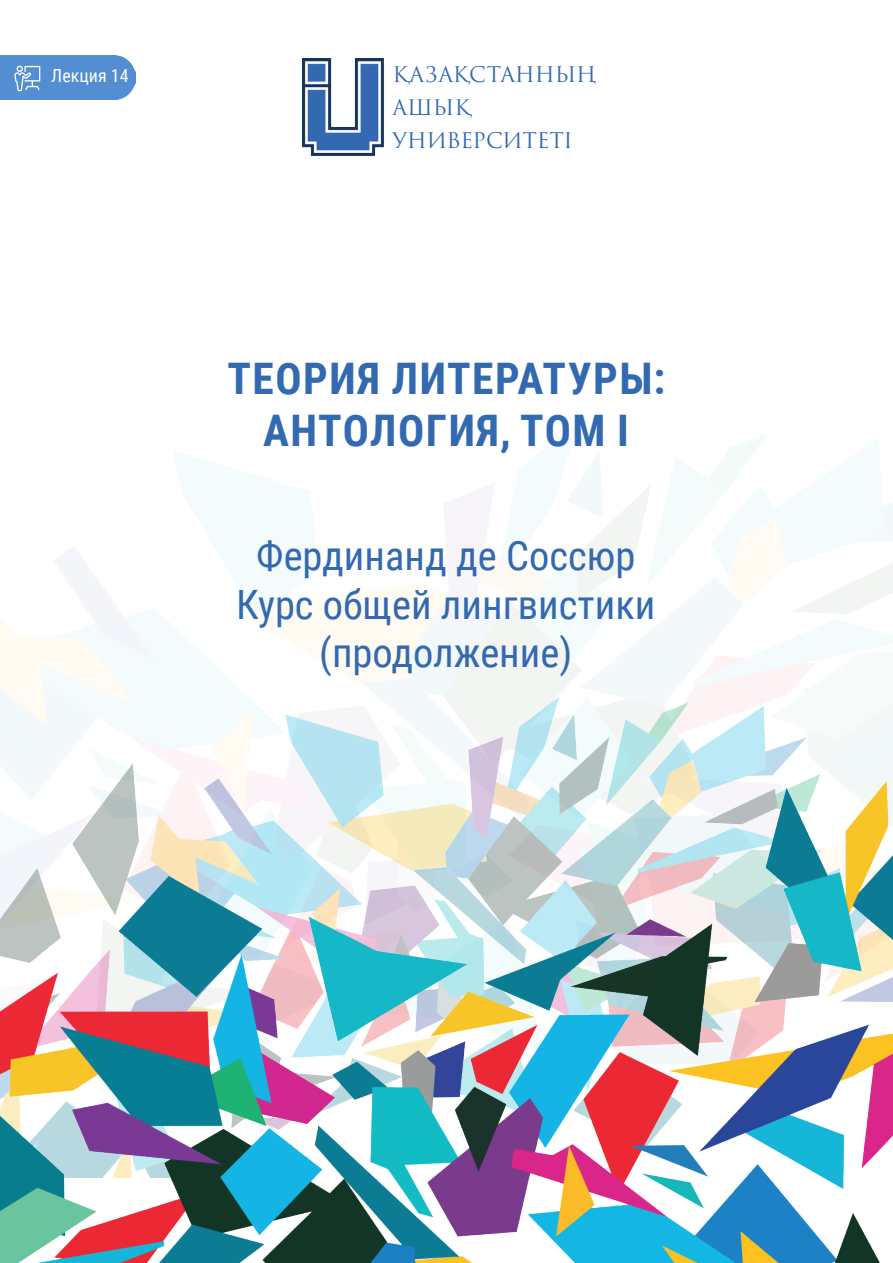
<style>
.page{position:relative;width:893px;height:1263px;background:#fff}
.page>*{position:absolute;margin:0;border:0;box-sizing:border-box;transform-origin:0 0}
.t1{font:700 43.5px/52.2px "Roboto Condensed";letter-spacing:.035em;color:#3269b1;text-align:center}
.t2{font:40.5px "Roboto Condensed";color:#3269b1}
.t3{font:21px "Trajan Pro 3";letter-spacing:-.01em;color:#3269b1}
.t4{font:18px "Roboto Condensed";color:#fff}
</style>
<div class="page">
<img style="left:0;top:425px;width:893px;height:638px">
<img style="left:302px;top:58px;width:82px;height:98px">
<img style="left:0;top:696px;width:892px;height:33px">
<img style="left:0;top:729px;width:892px;height:534px">
<div style="left:0;top:55px;width:136px;height:45px;background:#538dd2"></div>
<svg style="left:14px;top:66px;width:26px;height:25px"></svg>
<p class="t4" style="left:51px;top:63px;width:79px">Лекция 14</p>
<p class="t3" style="left:393px;top:60px;width:205px">ҚАЗАҚСТАННЫҢ</p>
<p class="t3" style="left:393px;top:93px;width:80px">АШЫҚ</p>
<p class="t3" style="left:393px;top:126px;width:182px">УНИВЕРСИТЕТІ</p>
<p class="t1" style="left:227px;top:351px;width:439px">ТЕОРИЯ ЛИТЕРАТУРЫ:<br>АНТОЛОГИЯ, ТОМ І</p>
<p class="t2" style="left:256px;top:527px;width:381px">Фердинанд де Соссюр</p>
<p class="t2" style="left:236px;top:576px;width:421px">Курс общей лингвистики</p>
<p class="t2" style="left:319px;top:625px;width:255px">(продолжение)</p>
</div>
